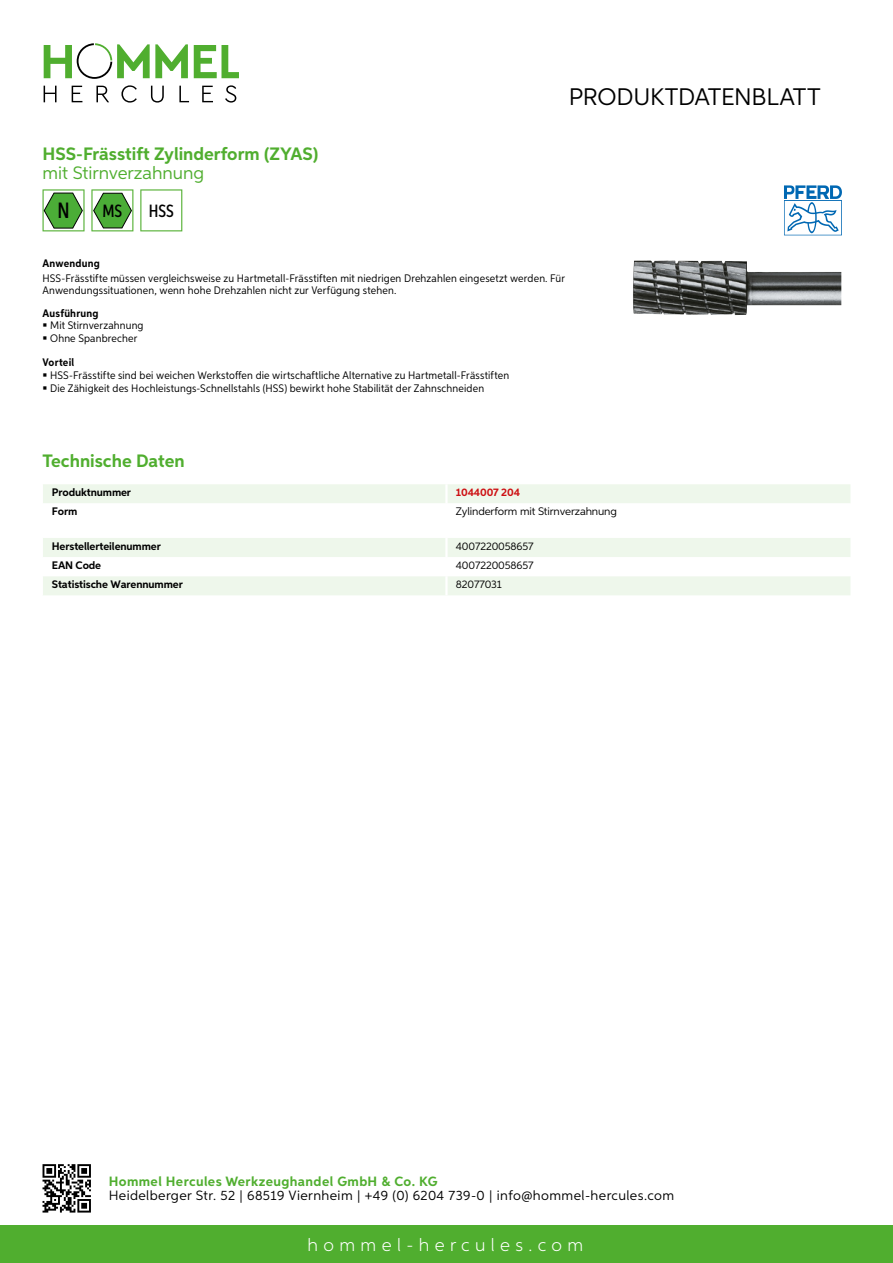
<style>
.page{position:relative;width:893px;height:1263px;background:#fff}
.page>*{position:absolute;margin:0;border:0;box-sizing:border-box;transform-origin:0 0}
.t1{font:24px "Aspira";letter-spacing:-.01em;color:#000}
.t2{font:500 22.2px "Aspira XX Nar";color:#000}
.t3{font:700 18px "Aspira";color:#50ae2f}
.t4{font:300 18px "Aspira";letter-spacing:.3em;color:#fff}
.t5{font:18px "Aspira";color:#50ae2f}
.t6{font:500 17.85px "Aspira XX Nar";color:#000}
.t7{font:13.5px "Aspira";letter-spacing:.03em;color:#000}
.t8{font:700 13.5px "Aspira";letter-spacing:.03em;color:#50ae2f}
.t9{font:10.95px/12.8px "Aspira Nar";letter-spacing:.015em;color:#000}
.t10{font:700 10.95px "Aspira";letter-spacing:-.01em;color:#000}
.t11{font:10.95px "Aspira";letter-spacing:-.01em;color:#000}
.t12{font:700 10.95px "Aspira Nar";letter-spacing:.02em;color:#000}
.t13{font:700 10.95px "Aspira";letter-spacing:-.01em;color:#cd1013}
</style>
<div class="page">
<div style="left:0;top:1226px;width:893px;height:37px;background:#50ae2f"></div>
<svg style="left:43px;top:1164px;width:48px;height:48px"></svg>
<svg style="left:194px;top:45px;width:45px;height:33px"></svg>
<svg style="left:44px;top:43px;width:144px;height:36px"></svg>
<svg style="left:44px;top:86px;width:13px;height:16px"></svg>
<svg style="left:72px;top:86px;width:10px;height:16px"></svg>
<svg style="left:96px;top:86px;width:13px;height:16px"></svg>
<svg style="left:121px;top:85px;width:16px;height:18px"></svg>
<svg style="left:151px;top:86px;width:13px;height:17px"></svg>
<svg style="left:179px;top:86px;width:10px;height:16px"></svg>
<svg style="left:202px;top:86px;width:11px;height:16px"></svg>
<svg style="left:225px;top:85px;width:11px;height:18px"></svg>
<div style="left:43px;top:484px;width:807px;height:19px;background:#eef7eb"></div>
<svg style="left:43px;top:538px;width:807px;height:57px"></svg>
<hr style="left:445px;top:576px;width:3px;height:19px;background:#fff">
<svg style="left:43px;top:189px;width:42px;height:42px"></svg>
<svg style="left:91px;top:189px;width:42px;height:42px"></svg>
<svg style="left:140px;top:189px;width:42px;height:42px"></svg>
<img style="left:633px;top:260px;width:208px;height:55px">
<svg style="left:784px;top:185px;width:58px;height:50px"></svg>
<h3 class="t3" style="left:43px;top:142px;width:277px">HSS-Frässtift Zylinderform (ZYAS)</h3>
<h3 class="t5" style="left:43px;top:162px;width:163px">mit Stirnverzahnung</h3>
<h2 class="t2" style="left:57px;top:197px;width:14px">N</h2>
<h3 class="t6" style="left:102px;top:200px;width:21px">MS</h3>
<h3 class="t6" style="left:149px;top:200px;width:27px">HSS</h3>
<h1 class="t1" style="left:569px;top:82px;width:253px">Produktdatenblatt</h1>
<p class="t12" style="left:43px;top:257px;width:59px">Anwendung</p>
<p class="t9" style="left:43px;top:273px;width:524px;line-height:12px">HSS-Frässtifte müssen vergleichsweise zu Hartmetall-Frässtiften mit niedrigen Drehzahlen eingesetzt werden. Für<br>Anwendungssituationen, wenn hohe Drehzahlen nicht zur Verfügung stehen.</p>
<p class="t12" style="left:43px;top:306px;width:58px">Ausführung</p>
<p class="t9" style="left:50px;top:319px;width:95px">Mit Stirnverzahnung<br>Ohne Spanbrecher</p>
<p class="t12" style="left:43px;top:356px;width:33px">Vorteil</p>
<p class="t9" style="left:50px;top:369px;width:460px">HSS-Frässtifte sind bei weichen Werkstoffen die wirtschaftliche Alternative zu Hartmetall-Frässtiften<br>Die Zähigkeit des Hochleistungs-Schnellstahls (HSS) bewirkt hohe Stabilität der Zahnschneiden</p>
<h3 class="t3" style="left:43px;top:450px;width:144px">Technische Daten</h3>
<p class="t10" style="left:52px;top:486px;width:81px">Produktnummer</p>
<p class="t13" style="left:456px;top:486px;width:66px">1044007 204</p>
<p class="t10" style="left:52px;top:505px;width:27px">Form</p>
<p class="t11" style="left:456px;top:505px;width:163px">Zylinderform mit Stirnverzahnung</p>
<p class="t10" style="left:52px;top:539px;width:111px">Herstellerteilenummer</p>
<p class="t11" style="left:456px;top:539px;width:79px">4007220058657</p>
<p class="t10" style="left:52px;top:558px;width:51px">EAN Code</p>
<p class="t11" style="left:456px;top:559px;width:79px">4007220058657</p>
<p class="t10" style="left:52px;top:578px;width:132px">Statistische Warennummer</p>
<p class="t11" style="left:456px;top:578px;width:48px">82077031</p>
<p class="t8" style="left:109px;top:1172px;width:330px">Hommel Hercules Werkzeughandel GmbH &amp; Co. KG</p>
<p class="t7" style="left:109px;top:1187px;width:567px">Heidelberger Str. 52 | 68519 Viernheim | +49 (0) 6204 739-0 | info@hommel-hercules.com</p>
<h3 class="t4" style="left:307px;top:1234px;width:277px">hommel-hercules.com</h3>
</div>
